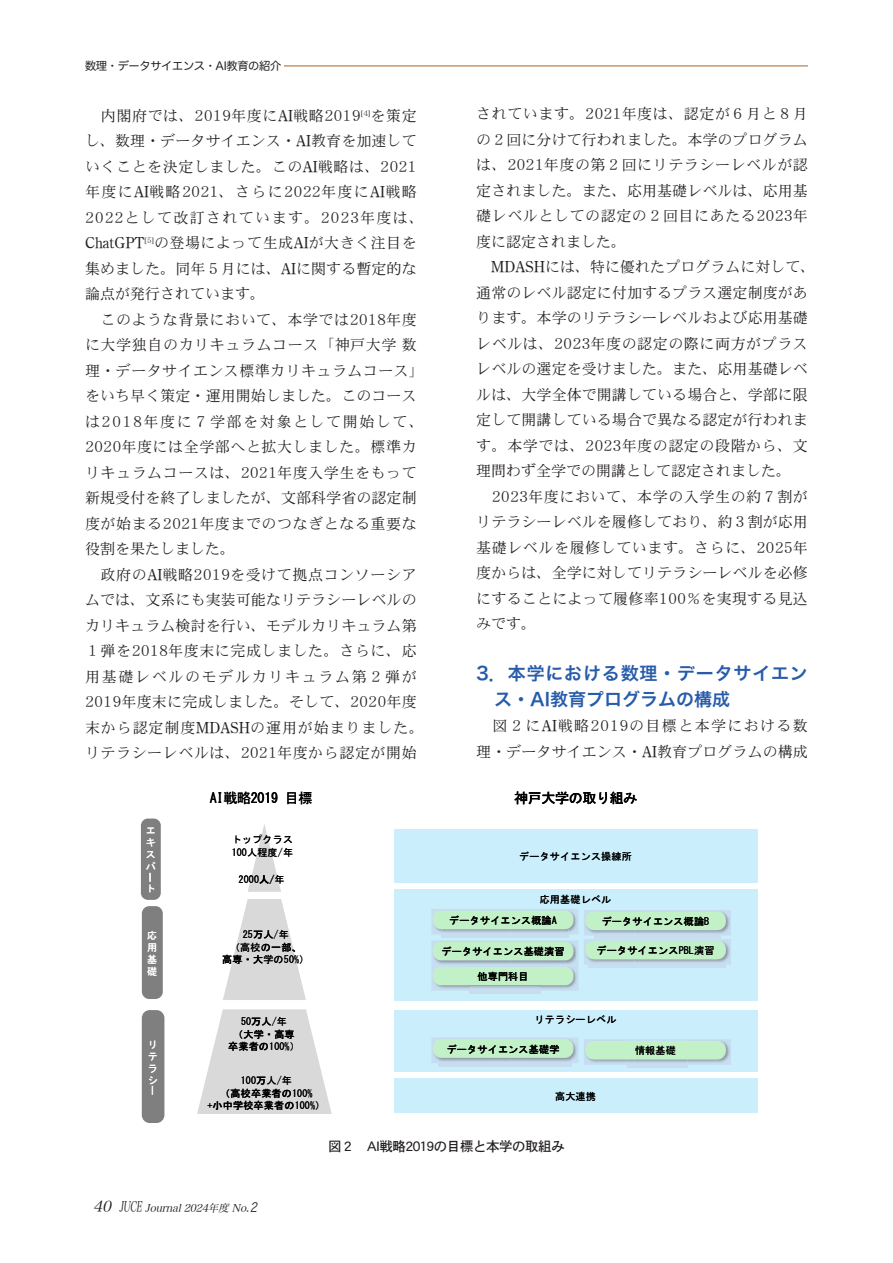
<style>
.page{position:relative;width:893px;height:1263px;background:#fff}
.page>*{position:absolute;margin:0;border:0;box-sizing:border-box;transform-origin:0 0}
.t1{font:18px/25.5px "Hira Kaku Pro W6";letter-spacing:.045em;color:#275caa}
.t2{font:15px/25.5px "DFHS Mincho W3 MP RKSJ H";letter-spacing:.005em;color:#231f20;text-align:justify}
.t3{font:15px/25.5px "DFHS Mincho W3 MP RKSJ H";letter-spacing:.04em;color:#231f20}
.t4{font:15px/25.5px "DFHS Mincho W3 MP RKSJ H";letter-spacing:.035em;color:#231f20}
.t5{font:14.1px "MS Gothic";letter-spacing:-.025em;color:#000}
.t6{font:13.5px "Heisei Kaku Gothic W5";letter-spacing:-.035em;color:#231f20}
.t7{font:11.25px "Hira Maru Pro W4";letter-spacing:-.035em;color:#231f20}
.t8{font:italic 10.5px "Hira Min Pro W3";color:#231f20}
.t9{font:10.05px/21.3px "MS Gothic";letter-spacing:.02em;color:#000}
.t10{font:10.05px/12px "MS Gothic";color:#fff;text-align:justify}
.s1{font-family:"Century Oldstyle Roman"}
.s2{font-size:15px}
.s3{font-style:normal;font-size:14.4px}
.s4{font-family:"Hira Kaku Pro W3";font-size:12.6px}
</style>
<div class="page">
<hr style="left:85px;top:66px;width:723px;height:1px;background:#a96520">
<div style="left:85px;top:60px;width:198px;height:14px;background:#fff"></div>
<div style="left:394px;top:829px;width:363px;height:54px;background:#caeefb"></div>
<div style="left:394px;top:889px;width:363px;height:112px;background:#caeefb"></div>
<div style="left:394px;top:1078px;width:363px;height:35px;background:#caeefb"></div>
<div style="left:394px;top:1010px;width:363px;height:62px;background:#caeefb"></div>
<svg style="left:248px;top:824px;width:33px;height:68px"></svg>
<svg style="left:197px;top:1009px;width:135px;height:105px"></svg>
<svg style="left:223px;top:899px;width:83px;height:101px"></svg>
<div style="left:141px;top:818px;width:20px;height:82px;background:#7f7f7f;border-radius:7px"></div>
<div style="left:142px;top:906px;width:21px;height:93px;background:#7f7f7f;border-radius:7px"></div>
<div style="left:142px;top:1010px;width:22px;height:113px;background:#7f7f7f;border-radius:8px"></div>
<div style="left:433px;top:967px;width:140px;height:18px;background:#c2f1c8;border-radius:8px"></div>
<img style="left:432px;top:909px;width:79px;height:25px">
<img style="left:432px;top:940px;width:2px;height:25px">
<img style="left:434px;top:940px;width:144px;height:26px">
<img style="left:432px;top:966px;width:38px;height:25px">
<img style="left:434px;top:966px;width:36px;height:3px">
<img style="left:511px;top:909px;width:67px;height:25px">
<img style="left:584px;top:910px;width:50px;height:25px">
<svg style="left:511px;top:965px;width:29px;height:2px"></svg>
<img style="left:584px;top:939px;width:50px;height:26px">
<img style="left:540px;top:966px;width:38px;height:25px">
<img style="left:540px;top:966px;width:36px;height:3px">
<img style="left:634px;top:910px;width:97px;height:25px">
<img style="left:634px;top:939px;width:97px;height:26px">
<img style="left:432px;top:1038px;width:79px;height:25px">
<img style="left:688px;top:1039px;width:43px;height:26px">
<img style="left:511px;top:1038px;width:67px;height:25px">
<svg style="left:627px;top:1065px;width:7px;height:3px"></svg>
<img style="left:584px;top:1039px;width:104px;height:26px">
<p class="t7" style="left:85px;top:56px;width:198px">数理・データサイエンス・AI教育の紹介</p>
<p class="t4" style="left:85px;top:103px;width:341px;text-indent:16px">内閣府では、2019年度に<span class="s1">AI</span>戦略2019<sup>[</sup><sup>4</sup><sup>]</sup>を策定し、数理・データサイエンス・<span class="s1">AI</span>教育を加速していくことを決定しました。この<span class="s1">AI</span>戦略は、2021年度に<span class="s1">AI</span>戦略2021、さらに2022年度に<span class="s1">AI</span>戦略<br>2022として改訂されています。2023年度は、<br><span class="s1">ChatGPT</span><sup>[</sup><sup>5</sup><sup>]</sup>の登場によって生成<span class="s1">AI</span>が大きく注目を集めました。同年５月には、<span class="s1">AI</span>に関する暫定的な論点が発行されています。</p>
<p class="t3" style="left:85px;top:307px;width:341px;text-indent:16px">このような背景において、本学では2018年度に大学独自のカリキュラムコース「神戸大学数理・データサイエンス標準カリキュラムコース」をいち早く策定・運用開始しました。このコースは2018年度に７学部を対象として開始して、<br>2020年度には全学部へと拡大しました。標準カリキュラムコースは、2021年度入学生をもって新規受付を終了しましたが、文部科学省の認定制度が始まる2021年度までのつなぎとなる重要な役割を果たしました。</p>
<p class="t3" style="left:85px;top:562px;width:341px;text-align:center">政府の<span class="s1">AI</span>戦略2019を受けて拠点コンソーシア<br>ムでは、文系にも実装可能なリテラシーレベルのカリキュラム検討を行い、モデルカリキュラム第<br>１弾を2018年度末に完成しました。さらに、応用基礎レベルのモデルカリキュラム第２弾が<br>2019年度末に完成しました。そして、2020年度末から認定制度<span class="s1">MDASH</span>の運用が始まりました。リテラシーレベルは、2021年度から認定が開始</p>
<p class="t2" style="left:476px;top:101px;width:333px">されています。2021年度は、認定が６月と８月の２回に分けて行われました。本学のプログラムは、2021年度の第２回にリテラシーレベルが認定されました。また、応用基礎レベルは、応用基礎レベルとしての認定の２回目にあたる2023年度に認定されました。</p>
<p class="t2" style="left:476px;top:254px;width:341px;text-align:left;text-indent:15px"><span class="s1">MDASH</span>には、特に優れたプログラムに対して、通常のレベル認定に付加するプラス選定制度があります。本学のリテラシーレベルおよび応用基礎レベルは、2023年度の認定の際に両方がプラスレベルの選定を受けました。また、応用基礎レベルは、大学全体で開講している場合と、学部に限定して開講している場合で異なる認定が行われます。本学では、2023年度の認定の段階から、文理問わず全学での開講として認定されました。</p>
<p class="t2" style="left:476px;top:484px;width:333px;text-indent:16px">2023年度において、本学の入学生の約７割がリテラシーレベルを履修しており、約３割が応用基礎レベルを履修しています。さらに、2025年度からは、全学に対してリテラシーレベルを必修にすることによって履修率100％を実現する見込みです。</p>
<p class="t1" style="left:494px;top:660px;width:315px;text-indent:-18px">3．本学における数理・データサイエンス・AI教育プログラムの構成</p>
<p class="t3" style="left:476px;top:713px;width:333px;text-align:right">図２に<span class="s1">AI</span>戦略2019の目標と本学における数理・データサイエンス・<span class="s1">AI</span>教育プログラムの構成</p>
<p class="t10" style="left:146px;top:825px;width:12px">&amp; ; ( &lt;</p>
<p class="t5" style="left:210px;top:791px;width:105px">!"#$%&amp;'()*+</p>
<p class="t5" style="left:514px;top:791px;width:125px">,-./01234</p>
<p class="t9" style="left:232px;top:829px;width:63px">=&gt;?@9(</p>
<p class="t9" style="left:232px;top:842px;width:63px">ABBCDEFG</p>
<p class="t9" style="left:519px;top:846px;width:114px">!"#$%&amp;'()*+</p>
<p class="t10" style="left:145px;top:871px;width:12px;line-height:11.6px">! =</p>
<p class="t10" style="left:147px;top:929px;width:12px">, - . /</p>
<p class="t9" style="left:230px;top:936px;width:73px">K3LMNOP</p>
<p class="t9" style="left:269px;top:868px;width:7px">F</p>
<p class="t9" style="left:239px;top:868px;width:47px">HBBBC G</p>
<p class="t9" style="left:243px;top:923px;width:47px">HIJCFG</p>
<p class="t9" style="left:222px;top:949px;width:89px">3QR4SMIBTU</p>
<p class="t10" style="left:148px;top:1038px;width:12px">7<br>8<br>9 :</p>
<p class="t10" style="left:148px;top:1085px;width:12px">!</p>
<p class="t9" style="left:241px;top:1010px;width:47px">IBJCFG</p>
<p class="t9" style="left:228px;top:1028px;width:73px;line-height:12px;text-align:center">K4SR3Q<br>VWXMABBTU</p>
<p class="t9" style="left:220px;top:1083px;width:94px">K3LVWXMABBT</p>
<p class="t9" style="left:241px;top:1070px;width:53px">ABBJCFG</p>
<p class="t9" style="left:207px;top:1095px;width:125px">YZ[SLVWXMABBTU\</p>
<p class="t9" style="left:449px;top:888px;width:164px;text-indent:90px">,-./012 !"#$%&amp;'(]^_</p>
<p class="t9" style="left:442px;top:941px;width:124px">!"#$%&amp;'(./AB</p>
<p class="t9" style="left:477px;top:966px;width:53px">GQHIJ</p>
<p class="t9" style="left:602px;top:910px;width:109px">!"#$%&amp;'(]^`</p>
<p class="t9" style="left:597px;top:940px;width:119px">!"#$%&amp;'(C`DAB</p>
<p class="t9" style="left:535px;top:1009px;width:83px">789:"012</p>
<p class="t9" style="left:447px;top:1038px;width:114px">!"#$%&amp;'(./S</p>
<p class="t9" style="left:555px;top:1086px;width:42px">3456</p>
<p class="t9" style="left:635px;top:1040px;width:42px">EF./</p>
<p class="t8" style="left:93px;top:1199px;width:169px"><span class="s2">40</span> <span class="s3">JUCE</span> Journal 2024年度 No.<span class="s4">2</span></p>
<p class="t6" style="left:328px;top:1139px;width:238px">図２ AI戦略2019の目標と本学の取組み</p>
</div>
